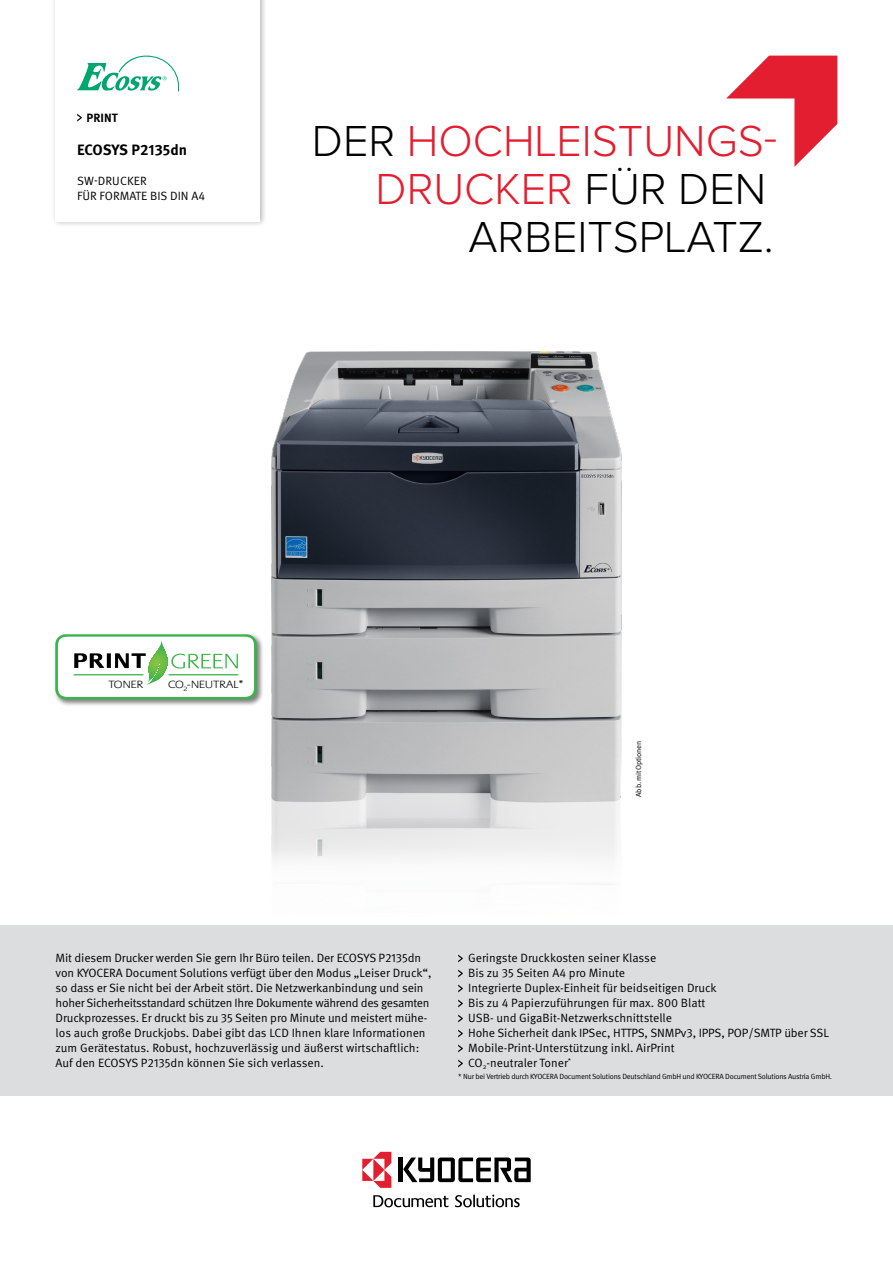
<style>
.page{position:relative;width:893px;height:1263px;background:#fff}
.page>*{position:absolute;margin:0;border:0;box-sizing:border-box;transform-origin:0 0}
.t1{font:300 45px/48px "Proxima Nova";color:#000}
.t2{font:300 45px/48px "Proxima Nova";color:#e31e30}
.t3{font:700 15px "Meta Pro";letter-spacing:-.01em;color:#000}
.t4{font:12px/15px "Meta Pro";letter-spacing:-.01em;color:#000}
.t5{font:700 12px "Meta Pro";color:#000}
.t6{font:300 10.95px "Praxis EF";color:#000;scale:1.2 1}
.t7{font:7.5px "Meta Pro";letter-spacing:-.03em;color:#000}
.s1{color:#000}
.s2{color:#e31e30}
</style>
<div class="page">
<img style="left:271px;top:351px;width:351px;height:534px">
<div style="left:0;top:925px;width:893px;height:171px;background:#dcddde"></div>
<hr style="left:399px;top:1157px;width:4px;height:25px;background:#000">
<svg style="left:403px;top:1157px;width:128px;height:25px"></svg>
<svg style="left:455px;top:1195px;width:65px;height:12px"></svg>
<svg style="left:373px;top:1195px;width:75px;height:12px"></svg>
<svg style="left:362px;top:1152px;width:29px;height:36px"></svg>
<div style="left:51px;top:0;width:216px;height:228px;background:#000;opacity:.3"></div>
<div style="left:56px;top:0;width:204px;height:221px;background:#fff"></div>
<svg style="left:77px;top:56px;width:102px;height:36px"></svg>
<svg style="left:726px;top:56px;width:111px;height:111px"></svg>
<svg style="left:458px;top:954px;width:5px;height:8px"></svg>
<svg style="left:458px;top:969px;width:5px;height:8px"></svg>
<svg style="left:458px;top:984px;width:5px;height:8px"></svg>
<svg style="left:458px;top:999px;width:5px;height:8px"></svg>
<svg style="left:458px;top:1014px;width:5px;height:8px"></svg>
<svg style="left:458px;top:1029px;width:5px;height:8px"></svg>
<svg style="left:458px;top:1044px;width:5px;height:8px"></svg>
<svg style="left:458px;top:1059px;width:5px;height:8px"></svg>
<svg style="left:77px;top:114px;width:5px;height:8px"></svg>
<div style="left:54px;top:633px;width:210px;height:74px;background:#000;opacity:.5"></div>
<svg style="left:55px;top:634px;width:202px;height:65px"></svg>
<hr style="left:73px;top:674px;width:71px;height:1px;background:#39b54a">
<hr style="left:168px;top:674px;width:70px;height:1px;background:#39b54a">
<p class="t5" style="left:87px;top:108px;width:33px">PRINT</p>
<p class="t3" style="left:77px;top:138px;width:111px">ECOSYS P2135dn</p>
<p class="t4" style="left:77px;top:173px;width:130px">SW-Drucker<br>FÜR FORMATE BIS DIN A4</p>
<h1 class="t2" style="left:376px;top:119px;width:403px;text-indent:-64px"><span class="s1">DER</span> HOCHLEISTUNGS-<br>DRUC</h1>
<h1 class="t1" style="left:468px;top:167px;width:238px;text-indent:26px"><span class="s2">KER</span> FÜR DEN<br>ARBEITS</h1>
<h1 class="t1" style="left:639px;top:215px;width:136px">PLATZ.</h1>
<p class="t6" style="left:108px;top:679px;width:31px">TONER</p>
<p class="t6" style="left:168px;top:679px;width:64px">CO<sub>2</sub>-NEUTRAL*</p>
<p class="t7" style="left:634px;top:797px;width:57px;rotate:-90deg">Abb. mit Optionen</p>
<p class="t4" style="left:56px;top:951px;width:377px">Mit diesem Drucker werden Sie gern Ihr Büro teilen. Der ECOSYS P2135dn von KYOCERA Document Solutions verfügt über den Modus „Leiser Druck“, so dass er Sie nicht bei der Arbeit stört. Die Netzwerkanbindung und sein hoher Sicherheitsstandard schützen Ihre Dokumente während des gesamten Druckprozesses. Er druckt bis zu 35 Seiten pro Minute und meistert mühe&shy;los auch große Druckjobs. Dabei gibt das LCD Ihnen klare Informationen zum Gerätestatus. Robust, hochzuverlässig und äußerst wirtschaftlich:<br>Auf den ECOSYS P2135dn können Sie sich verlassen.</p>
<p class="t4" style="left:468px;top:951px;width:362px">Geringste Druckkosten seiner Klasse<br>Bis zu 35 Seiten A4 pro Minute<br>Integrierte Duplex-Einheit für beidseitigen Druck<br>Bis zu 4 Papierzuführungen für max. 800 Blatt<br>USB- und GigaBit-Netzwerkschnittstelle<br>Hohe Sicherheit dank IPSec, HTTPS, SNMPv3, IPPS, POP/SMTP über SSL Mobile-Print-Unterstützung inkl. AirPrint<br>CO<sub>2</sub>-neutraler Toner<sup>*</sup></p>
<p class="t7" style="left:458px;top:1072px;width:375px">* Nur bei Vertrieb durch KYOCERA Document Solutions Deutschland GmbH und KYOCERA Document Solutions Austria GmbH.</p>
</div>
